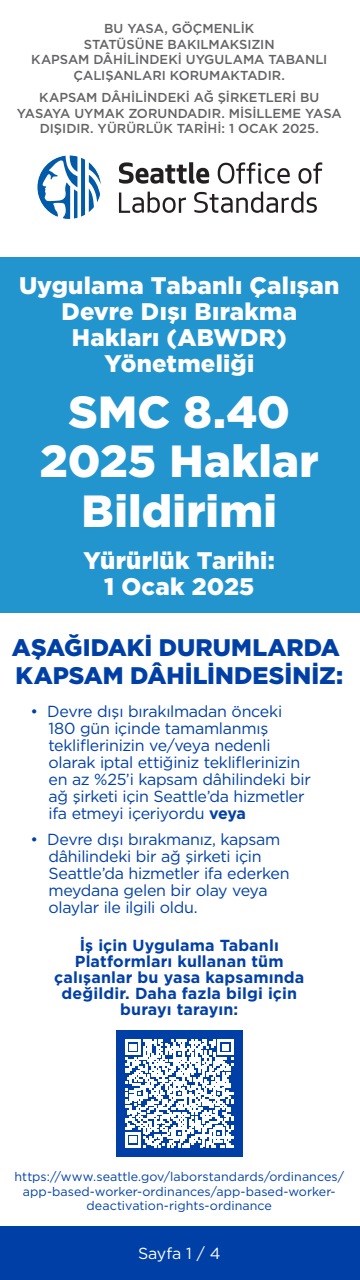
<style>
.page{position:relative;width:360px;height:1280px;background:#fff}
.page>*{position:absolute;margin:0;border:0;box-sizing:border-box;transform-origin:0 0}
.t1{font:900 45px/49.5px "Gotham";letter-spacing:.005em;color:#fff;text-align:center}
.t2{font:900 24px/26px "Gotham";letter-spacing:.01em;color:#fff;text-align:center}
.t3{font:900 24px/27.5px "Gotham";color:#0040a6}
.t4{font:16px/17px "Gotham";letter-spacing:-.02em;color:#0040a6}
.t5{font:700 16px/16px "Gotham";letter-spacing:.01em;color:#0040a6;text-align:center}
.t6{font:16px "Gotham";letter-spacing:-.005em;color:#fff}
.t7{font:500 13px/15.6px "Gotham";color:#636366;text-align:center}
.t8{font:12.5px/14.5px "Gotham";letter-spacing:.005em;color:#0040a6;text-align:center}
.s1{font-weight:700}
</style>
<div class="page">
<div style="left:0;top:1227px;width:360px;height:53px;background:#0040a6"></div>
<svg style="left:119px;top:162px;width:90px;height:22px"></svg>
<svg style="left:218px;top:162px;width:72px;height:22px"></svg>
<svg style="left:298px;top:162px;width:24px;height:22px"></svg>
<svg style="left:119px;top:192px;width:67px;height:21px"></svg>
<svg style="left:194px;top:192px;width:123px;height:21px"></svg>
<svg style="left:37px;top:155px;width:64px;height:64px"></svg>
<div style="left:0;top:257px;width:360px;height:356px;background:#2295cf"></div>
<div style="left:116px;top:1030px;width:127px;height:127px;background:#0040a6"></div>
<svg style="left:125px;top:1039px;width:108px;height:108px"></svg>
<p class="t7" style="left:31px;top:21px;width:298px">BU YASA, GÖÇMENLİK<br>STATÜSÜNE BAKILMAKSIZIN<br>KAPSAM DÂHİLİNDEKİ UYGULAMA TABANLI<br>ÇALIŞANLARI KORUMAKTADIR.</p>
<p class="t7" style="left:17px;top:89px;width:326px">KAPSAM DÂHİLİNDEKİ AĞ ŞİRKETLERİ BU<br>YASAYA UYMAK ZORUNDADIR. MİSİLLEME YASA<br>DIŞIDIR. YÜRÜRLÜK TARİHİ: 1 OCAK 2025.</p>
<h2 class="t2" style="left:19px;top:273px;width:322px">Uygulama Tabanlı Çalışan<br>Devre Dışı Bırakma<br>Hakları (ABWDR)<br>Yönetmeliği</h2>
<h1 class="t1" style="left:40px;top:387px;width:281px">SMC 8.40<br>2025 Haklar<br>Bildirimi</h1>
<h2 class="t2" style="left:84px;top:547px;width:193px">Yürürlük Tarihi:<br>1 Ocak 2025</h2>
<h2 class="t3" style="left:12px;top:634px;width:333px">AŞAĞIDAKİ DURUMLARDA<br>KAPSAM DÂHİLİNDESİNİZ:</h2>
<p class="t4" style="left:49px;top:703px;width:264px;text-indent:-18px">• Devre dışı bırakılmadan önceki 180 gün içinde tamamlanmış tekliflerinizin ve/veya nedenli olarak iptal ettiğiniz tekliflerinizin en az %25’i kapsam dâhilindeki bir ağ şirketi için Seattle’da hizmetler ifa etmeyi içeriyordu <span class="s1">veya</span></p>
<p class="t4" style="left:49px;top:831px;width:243px;text-indent:-18px">• Devre dışı bırakmanız, kapsam dâhilindeki bir ağ şirketi için<br>Seattle’da hizmetler ifa ederken meydana gelen bir olay veya olaylar ile ilgili oldu.</p>
<p class="t5" style="left:54px;top:937px;width:252px">İş için Uygulama Tabanlı<br>Platformları kullanan tüm çalışanlar bu yasa kapsamında değildir. Daha fazla bilgi için burayı tarayın:</p>
<p class="t8" style="left:15px;top:1169px;width:331px">https://www.seattle.gov/laborstandards/ordinances/ app-based-worker-ordinances/app-based-worker&shy;deactivation-rights-ordinance</p>
<p class="t6" style="left:138px;top:1244px;width:84px">Sayfa 1 / 4</p>
</div>
